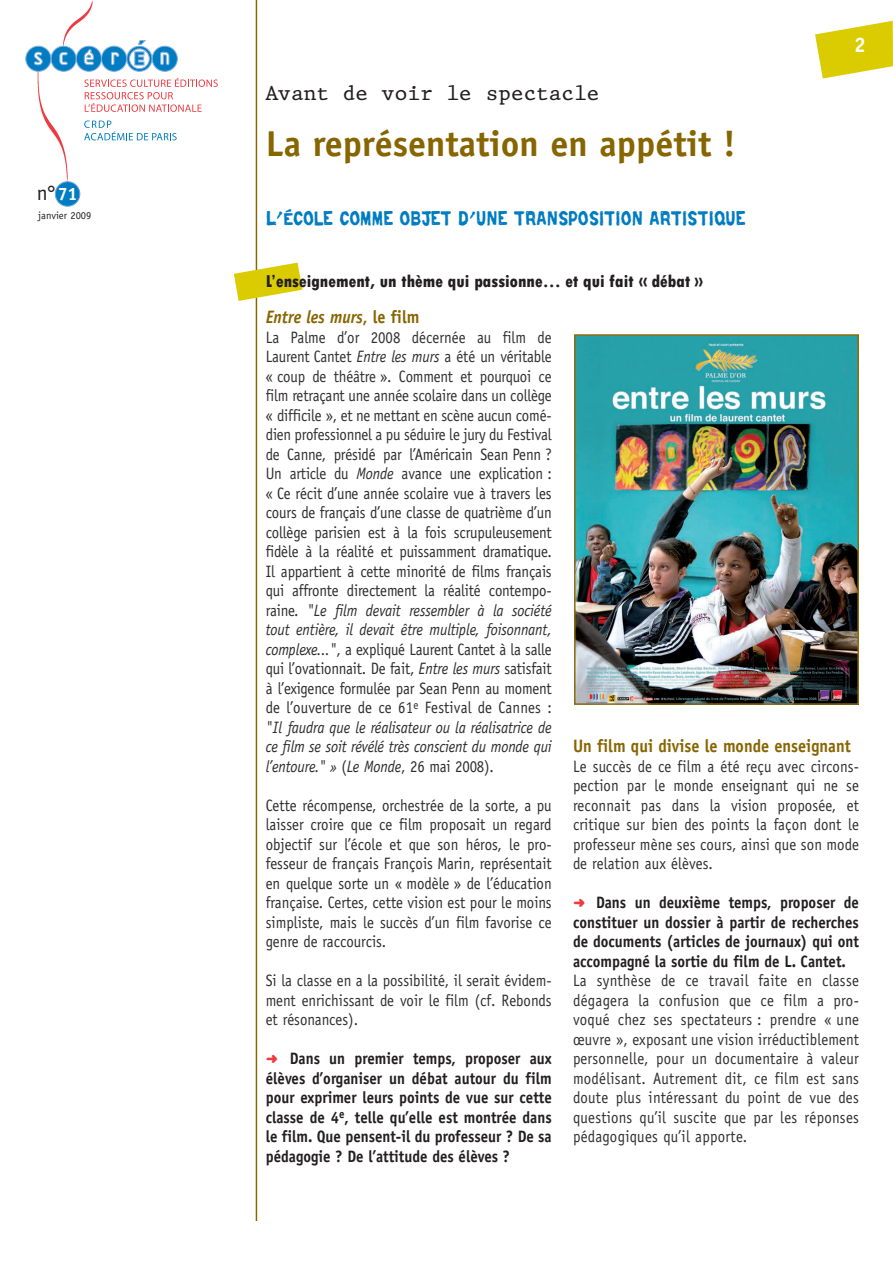
<style>
.page{position:relative;width:893px;height:1263px;background:#fff}
.page>*{position:absolute;margin:0;border:0;box-sizing:border-box;transform-origin:0 0}
.t1{font:700 36px "Officina Sans";color:#876500}
.t2{font:21px "King";color:#231f20}
.t3{font:21px "Officina Sans";color:#231f20}
.t4{font:800 condensed 18px "Tw Cen";color:#231f20}
.t5{font:18px "Repent";letter-spacing:.025em;color:#007cc2;scale:.8 1}
.t6{font:700 18px "Officina Sans";color:#876500;scale:.9 1}
.t7{font:italic 700 18px "Officina Sans";color:#876500;scale:.9 1}
.t8{font:16.5px/19.5px "Officina Sans";color:#2d2d2d;text-align:justify;scale:.9 1}
.t9{font:16.5px/19.5px "Officina Sans";letter-spacing:.005em;color:#312f30;text-align:justify;scale:.9 1}
.t10{font:700 16.5px/19.5px "Officina Sans";color:#231f20;text-align:justify;scale:.9 1}
.t11{font:10.5px "Officina Sans";color:#231f20}
.s1{font-weight:700;font-size:18px;color:#fff}
.s2{font-style:normal}
.s3{color:#312f30}
.s4{font-style:italic;color:#312f30}
.s5{font-style:italic}
.s6{font-style:italic;font-size:15px}
.s7{font-family:"Distro Bats";font-weight:400;font-size:13.5px;color:#ee3a41}
</style>
<div class="page">
<img style="left:63px;top:1px;width:30px;height:39px">
<img style="left:37px;top:72px;width:40px;height:113px">
<img style="left:255px;top:0;width:3px;height:1220px">
<svg style="left:84px;top:78px;width:134px;height:34px"></svg>
<svg style="left:84px;top:120px;width:93px;height:20px"></svg>
<svg style="left:25px;top:40px;width:153px;height:32px"></svg>
<div style="left:55px;top:182px;width:25px;height:24px;background:#007cc2;border-radius:50%"></div>
<div style="left:55px;top:181px;width:25px;height:26px;border:1px solid #70a3d6;border-radius:50%"></div>
<svg style="left:234px;top:263px;width:68px;height:38px"></svg>
<img style="left:577px;top:337px;width:279px;height:365px">
<div style="left:574px;top:334px;width:285px;height:371px;border:2px solid #8c6b0b"></div>
<svg style="left:815px;top:21px;width:78px;height:58px"></svg>
<p class="t3" style="left:37px;top:181px;width:42px">n°<span class="s1">71</span></p>
<p class="t11" style="left:38px;top:209px;width:55px">janvier 2009</p>
<p class="t2" style="left:266px;top:80px;width:335px">Avant de voir le spectacle</p>
<h1 class="t1" style="left:266px;top:121px;width:472px">La représentation en appétit !</h1>
<p class="t5" style="left:267px;top:208px;width:600px">L’ÉCOLE COMME OBJET D’UNE TRANSPOSITION ARTISTIQUE</p>
<p class="t4" style="left:266px;top:270px;width:439px">L’enseignement, un thème qui passionne… et qui fait « débat »</p>
<p class="t7" style="left:266px;top:306px;width:172px">Entre les murs<span class="s2">, le film</span></p>
<p class="t8" style="left:266px;top:327px;width:319px"><span class="s3">La Palme d’or 2008 décernée au film de Laurent Cantet</span> <span class="s4">Entre les murs</span> <span class="s3">a été un véritable « coup de théâtre ». Comment et pourquoi ce film retraçant une année scolaire dans un collège « difficile », et ne mettant en scène aucun comé&shy;dien professionnel a pu séduire le jury du Festival de Canne,</span> présidé par l’Américain Sean Penn <span class="s3">?<br>Un article du</span> <span class="s4">Monde</span> <span class="s3">avance une explication : «</span> Ce récit d’une année scolaire vue à travers les cours de français d’une classe de quatrième d’un collège parisien est à la fois scrupuleusement fidèle à la réalité et puissamment dramatique.<br>Il appartient à cette minorité de films français qui affronte directement la réalité contempo&shy;raine. <span class="s5">"Le film devait ressembler à la société tout entière, il devait être multiple, foisonnant, complexe..."</span>, a expliqué Laurent Cantet à la salle qui l’ovationnait. De fait, <span class="s5">Entre les murs</span> satisfait à l’exigence formulée par Sean Penn au moment de l’ouverture de ce 61<sup>e</sup> Festival de Cannes : <span class="s5">"Il faudra que le réalisateur ou la réalisatrice de ce film se soit révélé très conscient du monde qui l’entoure."</span> <span class="s6">»</span> (<span class="s5">Le Monde</span>, 26 mai 2008).</p>
<p class="t8" style="left:266px;top:795px;width:319px">Cette récompense, orchestrée de la sorte, a pu laisser croire que ce film proposait un regard objectif sur l’école et que son héros, le pro&shy;fesseur de français François Marin, représentait en quelque sorte un « modèle » de l’éducation française. Certes, cette vision est pour le moins simpliste, mais le succès d’un film favorise ce genre de raccourcis.</p>
<p class="t9" style="left:266px;top:971px;width:319px">Si la classe en a la possibilité, il serait évidem&shy;ment enrichissant de voir le film (cf. Rebonds et résonances).</p>
<p class="t10" style="left:266px;top:1049px;width:319px"><span class="s7">b</span> Dans un premier temps, proposer aux élèves d’organiser un débat autour du film pour exprimer leurs points de vue sur cette classe de 4<sup>e</sup>, telle qu’elle est montrée dans le film. Que pensent-il du professeur ? De sa pédagogie ? De l’attitude des élèves ?</p>
<p class="t6" style="left:573px;top:735px;width:310px">Un film qui divise le monde enseignant</p>
<p class="t9" style="left:573px;top:756px;width:319px">Le succès de ce film a été reçu avec circons&shy;pection par le monde enseignant qui ne se reconnait pas dans la vision proposée, et critique sur bien des points la façon dont le professeur mène ses cours, ainsi que son mode de relation aux élèves.</p>
<p class="t10" style="left:573px;top:893px;width:319px"><span class="s7">b</span> Dans un deuxième temps, proposer de constituer un dossier à partir de recherches de documents (articles de journaux) qui ont accompagné la sortie du film de L. Cantet.</p>
<p class="t9" style="left:573px;top:971px;width:319px">La synthèse de ce travail faite en classe dégagera la confusion que ce film a pro&shy;voqué chez ses spectateurs : prendre « une œuvre », exposant une vision irréductiblement personnelle, pour un documentaire à valeur modélisant. Autrement dit, ce film est sans doute plus intéressant du point de vue des questions qu’il suscite que par les réponses pédagogiques qu’il apporte.</p>
</div>
